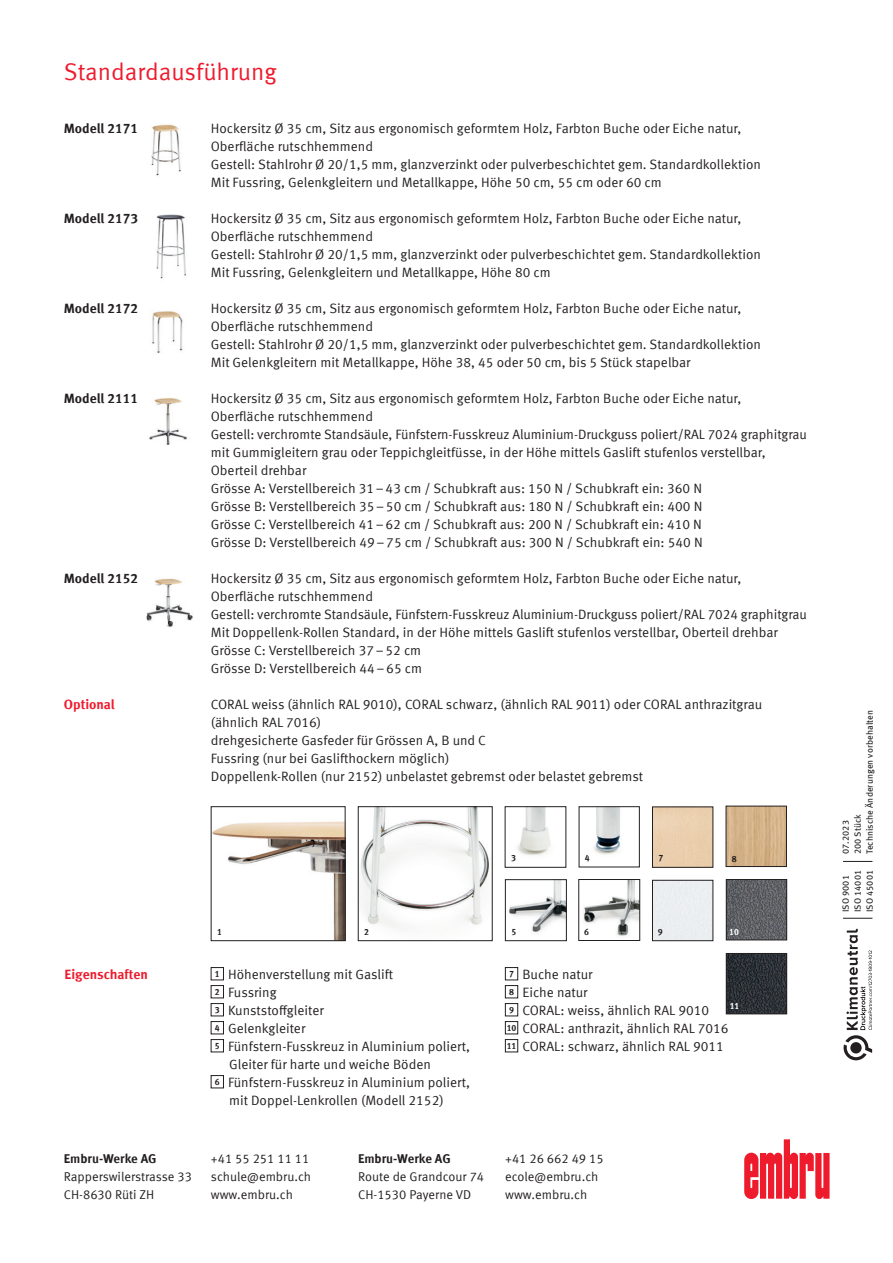
<style>
.page{position:relative;width:893px;height:1263px;background:#fff}
.page>*{position:absolute;margin:0;border:0;box-sizing:border-box;transform-origin:0 0}
.Untertitel_rot_norma{font:24px "Meta Offc Norm";color:#ee1b2d}
.Lauftext_tab_A-D{font:13.5px/18px "Meta Offc Norm";color:#231f20}
.Legende{font:13.5px/18px "Meta Offc Norm";color:#231f20}
.Lauftext_tab_A-D-2{font:700 13.5px "Meta Offc";color:#231f20}
.Legende-2{font:700 13.5px "Meta Offc";color:#ee1b2d}
.Lauftext_tab_A-D-3{font:700 13.5px "Meta Offc";color:#ee1b2d}
.Adressblock{font:12.75px "Meta Offc Norm";color:#231f20}
.Adressblock-2{font:700 12.75px "Meta Offc";color:#231f20}
.Druckvermerk{font:9px "Meta Offc";letter-spacing:.01em;color:#231f20}
.Legendenzahl_schwarz{font:700 9px "Meta Offc";color:#231f20;scale:.96 1}
.Legendenzahl_weiss{font:700 9px "Meta Offc";color:#fff;scale:.96 1}
.Legendenzahl_schwarz-2{font:700 9px "Meta Offc";color:#fff;scale:.96 1}
.Legendenzahl_weiss-2{font:700 9px "Meta Offc";color:#231f20;scale:.96 1}
</style>
<div class="page">
<img style="left:151px;top:124px;width:30px;height:52px">
<img style="left:156px;top:214px;width:31px;height:65px">
<img style="left:152px;top:311px;width:31px;height:43px">
<img style="left:149px;top:398px;width:38px;height:47px">
<img style="left:146px;top:578px;width:47px;height:49px">
<div style="left:211px;top:967px;width:13px;height:13px;border:1px solid #231f20"></div>
<div style="left:211px;top:985px;width:13px;height:13px;border:1px solid #231f20"></div>
<div style="left:211px;top:1003px;width:13px;height:13px;border:1px solid #231f20"></div>
<div style="left:211px;top:1021px;width:13px;height:13px;border:1px solid #231f20"></div>
<div style="left:211px;top:1039px;width:13px;height:13px;border:1px solid #231f20"></div>
<div style="left:211px;top:1075px;width:13px;height:13px;border:1px solid #231f20"></div>
<div style="left:505px;top:967px;width:13px;height:13px;border:1px solid #231f20"></div>
<div style="left:505px;top:985px;width:13px;height:13px;border:1px solid #231f20"></div>
<div style="left:505px;top:1003px;width:13px;height:13px;border:1px solid #231f20"></div>
<div style="left:505px;top:1021px;width:13px;height:13px;border:1px solid #231f20"></div>
<div style="left:505px;top:1039px;width:13px;height:13px;border:1px solid #231f20"></div>
<img style="left:583px;top:881px;width:55px;height:55px">
<div style="left:579px;top:879px;width:61px;height:62px;border:1px solid #231f20"></div>
<svg style="left:509px;top:881px;width:56px;height:51px"></svg>
<div style="left:505px;top:879px;width:62px;height:62px;border:1px solid #231f20"></div>
<svg style="left:594px;top:808px;width:26px;height:46px"></svg>
<img style="left:517px;top:808px;width:34px;height:48px">
<svg style="left:361px;top:808px;width:128px;height:121px"></svg>
<div style="left:358px;top:806px;width:134px;height:135px;border:1px solid #231f20"></div>
<img style="left:213px;top:821px;width:130px;height:118px">
<div style="left:211px;top:806px;width:134px;height:135px;border:1px solid #231f20"></div>
<svg style="left:843px;top:861px;width:29px;height:1px"></svg>
<svg style="left:843px;top:918px;width:29px;height:1px"></svg>
<svg style="left:844px;top:929px;width:28px;height:131px"></svg>
<img style="left:728px;top:955px;width:57px;height:57px">
<div style="left:726px;top:953px;width:61px;height:61px;border:1px solid #231f20"></div>
<img style="left:728px;top:881px;width:57px;height:57px">
<div style="left:726px;top:879px;width:61px;height:61px;border:1px solid #231f20"></div>
<div style="left:652px;top:880px;width:61px;height:61px;border:1px solid #231f20"></div>
<img style="left:728px;top:808px;width:57px;height:57px">
<div style="left:726px;top:806px;width:61px;height:61px;border:1px solid #231f20"></div>
<svg style="left:744px;top:1139px;width:86px;height:60px"></svg>
<p class="Untertitel_rot_norma" style="left:64px;top:58px;width:214px">Standardausführung</p>
<p class="Lauftext_tab_A-D-2" style="left:64px;top:120px;width:76px">Modell 2171</p>
<p class="Lauftext_tab_A-D" style="left:211px;top:119px;width:552px">Hockersitz Ø 35 cm, Sitz aus ergonomisch geformtem Holz, Farbton Buche oder Eiche natur, Oberfläche rutschhemmend<br>Gestell: Stahlrohr Ø 20/1,5 mm, glanzverzinkt oder pulverbeschichtet gem. Standardkollektion Mit Fussring, Gelenkgleitern und Metallkappe, Höhe 50 cm, 55 cm oder 60 cm</p>
<p class="Lauftext_tab_A-D-2" style="left:64px;top:210px;width:76px">Modell 2173</p>
<p class="Lauftext_tab_A-D" style="left:211px;top:209px;width:552px">Hockersitz Ø 35 cm, Sitz aus ergonomisch geformtem Holz, Farbton Buche oder Eiche natur, Oberfläche rutschhemmend<br>Gestell: Stahlrohr Ø 20/1,5 mm, glanzverzinkt oder pulverbeschichtet gem. Standardkollektion Mit Fussring, Gelenkgleitern und Metallkappe, Höhe 80 cm</p>
<p class="Lauftext_tab_A-D-2" style="left:64px;top:300px;width:76px">Modell 2172</p>
<p class="Lauftext_tab_A-D" style="left:211px;top:299px;width:552px">Hockersitz Ø 35 cm, Sitz aus ergonomisch geformtem Holz, Farbton Buche oder Eiche natur, Oberfläche rutschhemmend<br>Gestell: Stahlrohr Ø 20/1,5 mm, glanzverzinkt oder pulverbeschichtet gem. Standardkollektion Mit Gelenkgleitern mit Metallkappe, Höhe 38, 45 oder 50 cm, bis 5 Stück stapelbar</p>
<p class="Lauftext_tab_A-D-2" style="left:64px;top:390px;width:76px">Modell 2111</p>
<p class="Lauftext_tab_A-D" style="left:211px;top:389px;width:598px">Hockersitz Ø 35 cm, Sitz aus ergonomisch geformtem Holz, Farbton Buche oder Eiche natur, Oberfläche rutschhemmend<br>Gestell: verchromte Standsäule, Fünfstern-Fusskreuz Aluminium-Druckguss poliert/RAL 7024 graphitgrau mit Gummigleitern grau oder Teppichgleitfüsse, in der Höhe mittels Gaslift stufenlos verstellbar, Oberteil drehbar<br>Grösse A: Verstellbereich 31–43 cm / Schubkraft aus: 150 N / Schubkraft ein: 360 N<br>Grösse B: Verstellbereich 35–50 cm / Schubkraft aus: 180 N / Schubkraft ein: 400 N<br>Grösse C: Verstellbereich 41–62 cm / Schubkraft aus: 200 N / Schubkraft ein: 410 N<br>Grösse D: Verstellbereich 49–75 cm / Schubkraft aus: 300 N / Schubkraft ein: 540 N</p>
<p class="Lauftext_tab_A-D-2" style="left:64px;top:570px;width:76px">Modell 2152</p>
<p class="Lauftext_tab_A-D" style="left:211px;top:569px;width:598px">Hockersitz Ø 35 cm, Sitz aus ergonomisch geformtem Holz, Farbton Buche oder Eiche natur, Oberfläche rutschhemmend<br>Gestell: verchromte Standsäule, Fünfstern-Fusskreuz Aluminium-Druckguss poliert/RAL 7024 graphitgrau Mit Doppellenk-Rollen Standard, in der Höhe mittels Gaslift stufenlos verstellbar, Oberteil drehbar Grösse C: Verstellbereich 37–52 cm<br>Grösse D: Verstellbereich 44–65 cm</p>
<p class="Lauftext_tab_A-D-3" style="left:64px;top:696px;width:53px">Optional</p>
<p class="Lauftext_tab_A-D" style="left:211px;top:695px;width:553px">CORAL weiss (ähnlich RAL 9010), CORAL schwarz, (ähnlich RAL 9011) oder CORAL anthrazitgrau (ähnlich RAL 7016)<br>drehgesicherte Gasfeder für Grössen A, B und C<br>Fussring (nur bei Gaslifthockern möglich)<br>Doppellenk-Rollen (nur 2152) unbelastet gebremst oder belastet gebremst</p>
<p class="Legendenzahl_schwarz" style="left:511px;top:853px;width:7px">3</p>
<p class="Legendenzahl_schwarz" style="left:585px;top:852px;width:7px">4</p>
<p class="Legendenzahl_schwarz" style="left:658px;top:853px;width:7px">7</p>
<p class="Legendenzahl_schwarz" style="left:732px;top:853px;width:7px">8</p>
<p class="Legende-2" style="left:65px;top:966px;width:85px">Eigenschaften</p>
<p class="Adressblock-2" style="left:64px;top:1151px;width:94px">Embru-Werke AG</p>
<p class="Adressblock" style="left:64px;top:1169px;width:130px">Rapperswilerstrasse 33</p>
<p class="Adressblock" style="left:64px;top:1187px;width:92px">CH-8630 Rüti ZH</p>
<p class="Legendenzahl_schwarz" style="left:217px;top:927px;width:7px">1</p>
<p class="Legendenzahl_schwarz" style="left:364px;top:927px;width:7px">2</p>
<p class="Legendenzahl_schwarz" style="left:215px;top:968px;width:7px">1</p>
<p class="Legende" style="left:228px;top:965px;width:167px">Höhenverstellung mit Gaslift</p>
<p class="Legendenzahl_schwarz" style="left:215px;top:986px;width:7px">2</p>
<p class="Legende" style="left:228px;top:983px;width:50px">Fussring</p>
<p class="Legendenzahl_schwarz" style="left:215px;top:1004px;width:7px">3</p>
<p class="Legende" style="left:228px;top:1001px;width:97px">Kunststoffgleiter</p>
<p class="Legendenzahl_schwarz" style="left:215px;top:1022px;width:7px">4</p>
<p class="Legende" style="left:228px;top:1019px;width:79px">Gelenkgleiter</p>
<p class="Legendenzahl_schwarz" style="left:215px;top:1040px;width:7px">5</p>
<p class="Legende" style="left:228px;top:1037px;width:243px">Fünfstern-Fusskreuz in Aluminium poliert,<br>Gleiter für harte und weiche Böden</p>
<p class="Legendenzahl_schwarz" style="left:215px;top:1076px;width:7px">6</p>
<p class="Legende" style="left:228px;top:1073px;width:243px">Fünfstern-Fusskreuz in Aluminium poliert, mit Doppel-Lenkrollen (Modell 2152)</p>
<p class="Adressblock" style="left:211px;top:1151px;width:100px">+41 55 251 11 11</p>
<p class="Adressblock" style="left:211px;top:1169px;width:102px">schule@embru.ch</p>
<p class="Adressblock" style="left:211px;top:1187px;width:84px">www.embru.ch</p>
<p class="Adressblock-2" style="left:358px;top:1151px;width:94px">Embru-Werke AG</p>
<p class="Adressblock" style="left:358px;top:1169px;width:128px">Route de Grandcour 74</p>
<p class="Adressblock" style="left:358px;top:1187px;width:115px">CH-1530 Payerne VD</p>
<p class="Legendenzahl_schwarz" style="left:511px;top:927px;width:7px">5</p>
<p class="Legendenzahl_schwarz" style="left:584px;top:927px;width:7px">6</p>
<p class="Legendenzahl_weiss-2" style="left:658px;top:927px;width:7px">9</p>
<p class="Legendenzahl_weiss" style="left:729px;top:927px;width:12px">10</p>
<p class="Legendenzahl_schwarz" style="left:509px;top:968px;width:7px">7</p>
<p class="Legende" style="left:522px;top:965px;width:72px">Buche natur</p>
<p class="Legendenzahl_schwarz" style="left:509px;top:986px;width:7px">8</p>
<p class="Legende" style="left:522px;top:983px;width:67px">Eiche natur</p>
<p class="Legendenzahl_schwarz" style="left:509px;top:1004px;width:7px">9</p>
<p class="Legende" style="left:522px;top:1001px;width:188px">CORAL: weiss, ähnlich RAL 9010</p>
<p class="Legendenzahl_schwarz" style="left:507px;top:1022px;width:12px">10</p>
<p class="Legende" style="left:522px;top:1019px;width:208px">CORAL: anthrazit, ähnlich RAL 7016</p>
<p class="Legendenzahl_schwarz" style="left:507px;top:1040px;width:12px">11</p>
<p class="Legende" style="left:522px;top:1037px;width:203px">CORAL: schwarz, ähnlich RAL 9011</p>
<p class="Legendenzahl_schwarz-2" style="left:730px;top:1000px;width:12px">11</p>
<p class="Adressblock" style="left:505px;top:1151px;width:100px">+41 26 662 49 15</p>
<p class="Adressblock" style="left:505px;top:1169px;width:95px">ecole@embru.ch</p>
<p class="Adressblock" style="left:505px;top:1187px;width:84px">www.embru.ch</p>
<p class="Druckvermerk" style="left:864px;top:854px;width:146px;rotate:-90deg">Technische Änderungen vorbehalten</p>
<p class="Druckvermerk" style="left:840px;top:854px;width:35px;rotate:-90deg">07.2023</p>
<p class="Druckvermerk" style="left:852px;top:854px;width:41px;rotate:-90deg">200 Stück</p>
<p class="Druckvermerk" style="left:840px;top:912px;width:39px;rotate:-90deg">ISO 9001</p>
<p class="Druckvermerk" style="left:852px;top:912px;width:44px;rotate:-90deg">ISO 14001</p>
<p class="Druckvermerk" style="left:864px;top:912px;width:44px;rotate:-90deg">ISO 45001</p>
</div>
